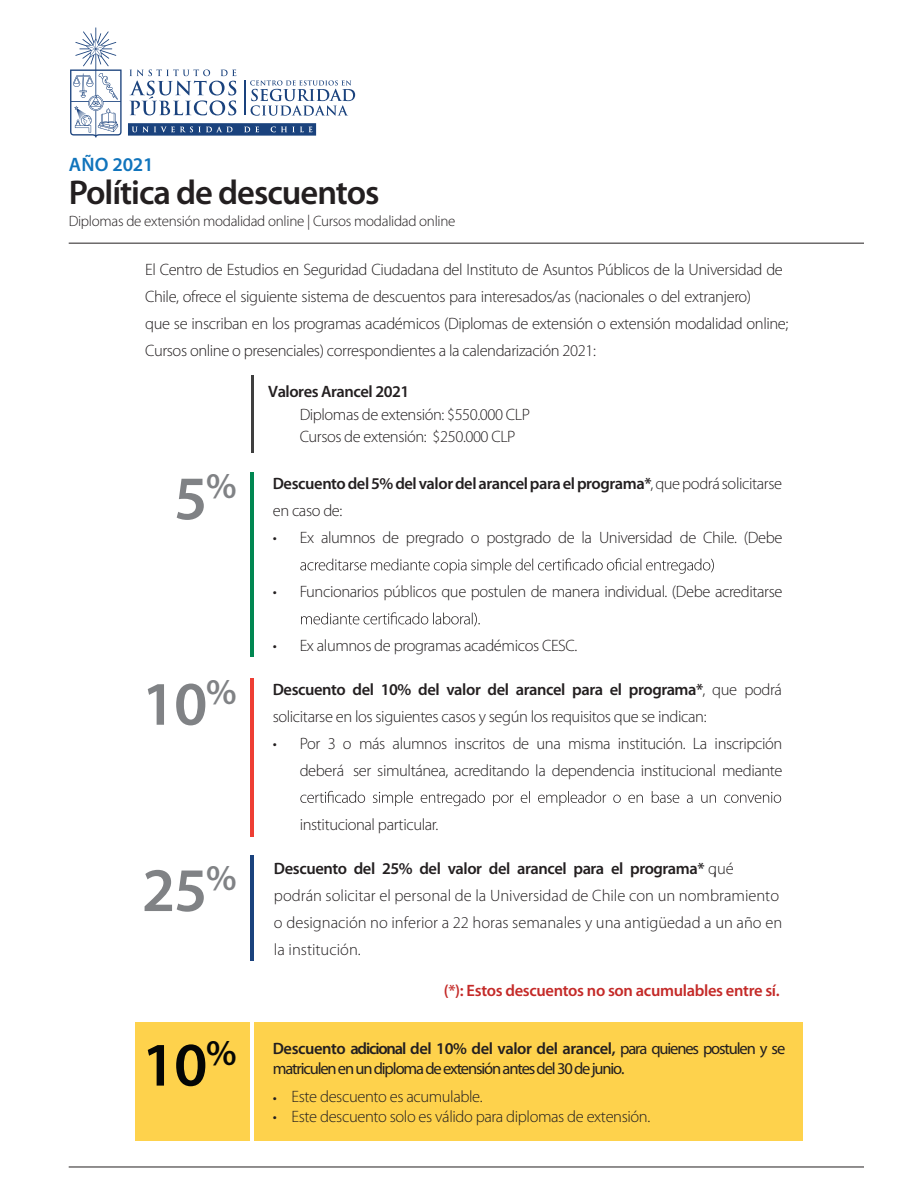
<style>
.page{position:relative;width:918px;height:1188px;background:#fff}
.page>*{position:absolute;margin:0;border:0;box-sizing:border-box;transform-origin:0 0}
.t1{font:600 62.4px "Myriad Pro";color:#808285}
.t2{font:600 34.5px "Myriad Pro";letter-spacing:-.03em;color:#231f20}
.t3{font:600 19.5px "Myriad Pro";letter-spacing:-.01em;color:#1074bc}
.t4{font:300 16.5px/27px "Myriad Pro";letter-spacing:-.025em;color:#231f20}
.t5{font:300 16.5px/27px "Myriad Pro";color:#231f20}
.t6{font:16.5px/19.8px "Myriad Pro";letter-spacing:-.07em;color:#231f20}
.t7{font:600 16.5px/27px "Myriad Pro";letter-spacing:-.025em;color:#231f20}
.t8{font:600 16.5px "Myriad Pro";letter-spacing:-.02em;color:#c42a28}
.t9{font:300 15px "Myriad Pro";letter-spacing:-.02em;color:#231f20}
.s1{font-weight:300}
.s2{font-weight:600}
.s3{font-weight:600;font-size:62.4px;color:#040605}
.s4{font-weight:600;font-size:36.3px;color:#040605}
</style>
<div class="page">
<hr style="left:69px;top:243px;width:795px;height:1px;background:#231f20">
<hr style="left:69px;top:1167px;width:795px;height:1px;background:#231f20">
<svg style="left:300px;top:558px;width:414px;height:16px"></svg>
<svg style="left:301px;top:612px;width:179px;height:14px"></svg>
<svg style="left:300px;top:791px;width:481px;height:15px"></svg>
<hr style="left:250px;top:472px;width:4px;height:185px;background:#008751">
<hr style="left:250px;top:678px;width:4px;height:159px;background:#ee3e34">
<svg style="left:130px;top:69px;width:106px;height:46px"></svg>
<svg style="left:70px;top:28px;width:52px;height:109px"></svg>
<hr style="left:244px;top:81px;width:1px;height:34px;background:#1a427d">
<svg style="left:250px;top:80px;width:105px;height:36px"></svg>
<svg style="left:128px;top:123px;width:188px;height:13px"></svg>
<hr style="left:251px;top:375px;width:2px;height:77px;background:#3f3f3f">
<div style="left:136px;top:1023px;width:114px;height:118px;background:#fed24c"></div>
<div style="left:254px;top:1023px;width:549px;height:118px;background:#fed24c"></div>
<hr style="left:250px;top:855px;width:4px;height:106px;background:#1a427d">
<p class="t3" style="left:69px;top:152px;width:86px">AÑO 2021</p>
<h2 class="t2" style="left:69px;top:171px;width:312px">Política de descuentos</h2>
<p class="t9" style="left:69px;top:212px;width:388px">Diplomas de extensión modalidad online | Cursos modalidad online</p>
<p class="t4" style="left:145px;top:256px;width:645px">El Centro de Estudios en Seguridad Ciudadana del Instituto de Asuntos Públicos de la Universidad de Chile, ofrece el siguiente sistema de descuentos para interesados/as (nacionales o del extranjero)<br>que se inscriban en los programas académicos (Diplomas de extensión o extensión modalidad online; Cursos online o presenciales) correspondientes a la calendarización 2021:</p>
<h1 class="t1" style="left:174px;top:459px;width:64px">5<sup>%</sup></h1>
<h1 class="t1" style="left:142px;top:664px;width:96px">10<sup>%</sup></h1>
<p class="t7" style="left:268px;top:377px;width:143px">Valores Arancel 2021</p>
<p class="t4" style="left:300px;top:403px;width:232px;line-height:22.8px">Diplomas de extensión: $550.000 CLP<br>Cursos de extensión: $250.000 CLP</p>
<p class="t7" style="left:273px;top:470px;width:511px">Descuentodel5%delvalordelarancelparaelprograma*<span class="s1">,quepodrá solicitarse en caso de:</span></p>
<p class="t4" style="left:273px;top:524px;width:511px">• Ex alumnos de pregrado o postgrado de la Universidad de Chile. (Debe</p>
<p class="t4" style="left:273px;top:578px;width:511px">• Funcionarios públicos que postulen de manera individual. (Debe acreditarse</p>
<p class="t4" style="left:273px;top:632px;width:306px">• Ex alumnos de programas académicos CESC.</p>
<p class="t4" style="left:273px;top:676px;width:511px"><span class="s2">Descuento del 10% del valor del arancel para el programa*</span>, que podrá solicitarse en los siguientes casos y según los requisitos que se indican:</p>
<p class="t4" style="left:273px;top:730px;width:511px;text-align:right">• Por 3 o más alumnos inscritos de una misma institución. La inscripción deberá ser simultánea, acreditando la dependencia institucional mediante</p>
<p class="t4" style="left:300px;top:811px;width:140px">institucional particular.</p>
<h1 class="t1" style="left:142px;top:850px;width:96px">25<sup>%</sup></h1>
<p class="t5" style="left:274px;top:855px;width:510px"><span class="s2">Descuento del 25% del valor del arancel para el programa*</span> qué podrán solicitar el personal de la Universidad de Chile con un nombramiento o designación no inferior a 22 horas semanales y una antigüedad a un año en la institución.</p>
<p class="t4" style="left:714px;top:856px;width:4px">,</p>
<p class="t8" style="left:444px;top:980px;width:337px">(*): Estos descuentos no son acumulables entre sí.</p>
<p class="t6" style="left:273px;top:1038px;width:514px;text-indent:-131px"><span class="s3">10</span><span class="s4">%</span> <span class="s2">Descuento adicional del 10% del valor del arancel,</span> para quienes postulen y se matriculen en un diploma de extensión antes del 30 de junio.</p>
<p class="t4" style="left:292px;top:1087px;width:360px;line-height:19.8px">Este descuento es acumulable.<br>Este descuento solo es válido para diplomas de extensión.</p>
<p class="t4" style="left:273px;top:1088px;width:6px;line-height:18.9px">• •</p>
</div>
